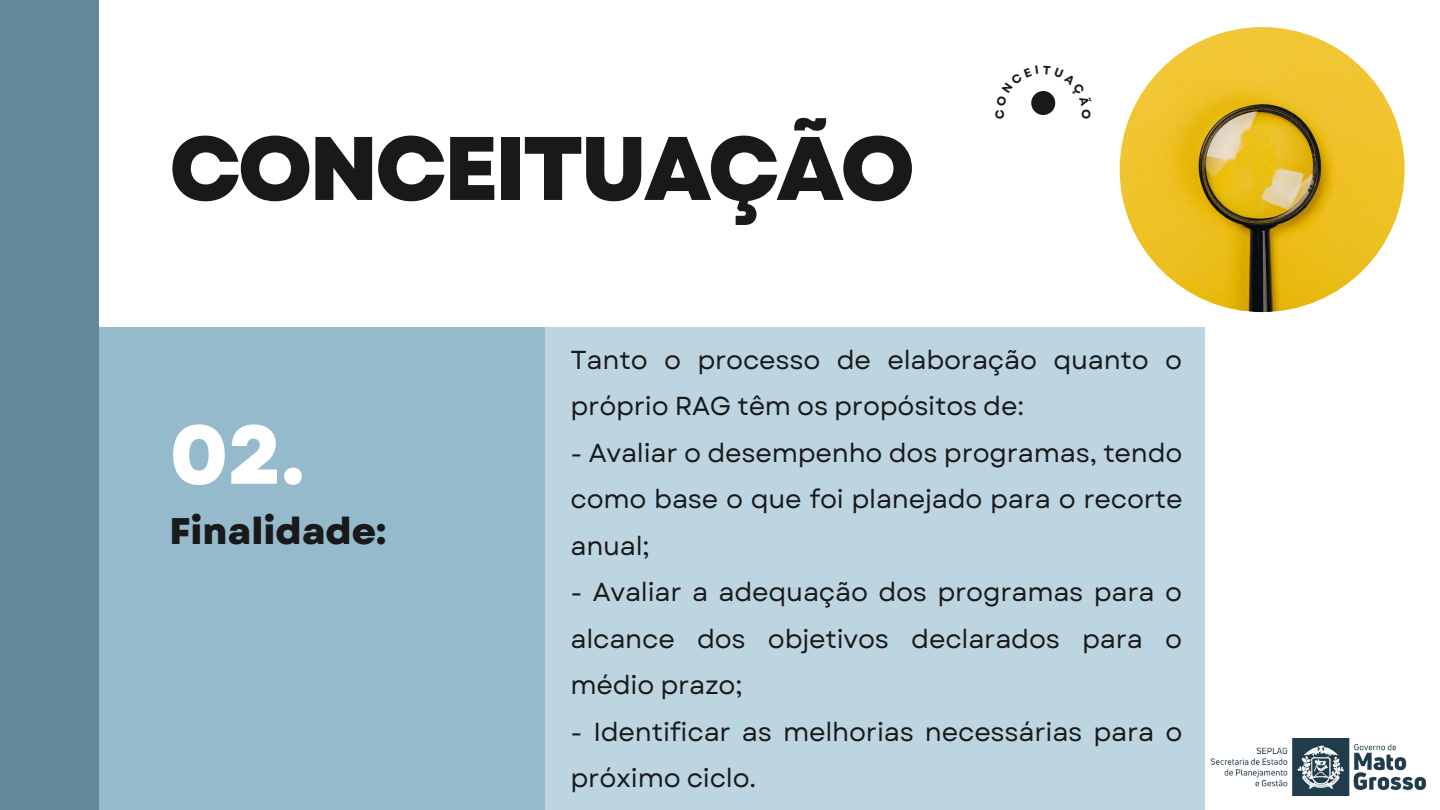
<style>
.page{position:relative;width:1440px;height:810px;background:#fff}
.page>*{position:absolute;margin:0;border:0;box-sizing:border-box;transform-origin:0 0}
.t1{font:800 90px "Garet";letter-spacing:-.04em;color:#191919}
.t2{font:800 83px "Garet";color:#fff}
.t3{font:800 37px "Garet";color:#191919}
.t4{font:26px/46.5px "Garet";letter-spacing:-.01em;color:#191919}
</style>
<div class="page">
<div style="left:98px;top:328px;width:447px;height:482px;background:#94bacc"></div>
<div style="left:545px;top:328px;width:660px;height:482px;background:#bcd5e1"></div>
<div style="left:0;top:0;width:98px;height:810px;background:#65889d"></div>
<img style="left:1120px;top:27px;width:285px;height:285px;border-radius:50%">
<img style="left:1210px;top:739px;width:217px;height:56px">
<svg style="left:1031px;top:91px;width:25px;height:24px"></svg>
<h1 class="t1" style="left:169px;top:104px;width:747px">CONCEITUAÇÃO</h1>
<h2 class="t2" style="left:170px;top:395px;width:136px">02.</h2>
<h3 class="t3" style="left:169px;top:504px;width:218px">Finalidade:</h3>
<p class="t4" style="left:571px;top:336px;width:613px">Tanto o processo de elaboração quanto o próprio RAG têm os propósitos de:</p>
<p class="t4" style="left:571px;top:429px;width:614px;text-align:justify">- Avaliar o desempenho dos programas, tendo como base o que foi planejado para o recorte anual;</p>
<p class="t4" style="left:571px;top:569px;width:613px;text-align:justify">- Avaliar a adequação dos programas para o alcance dos objetivos declarados para o médio prazo;</p>
<p class="t4" style="left:571px;top:708px;width:613px">- Identificar as melhorias necessárias para o próximo ciclo.</p>
</div>
